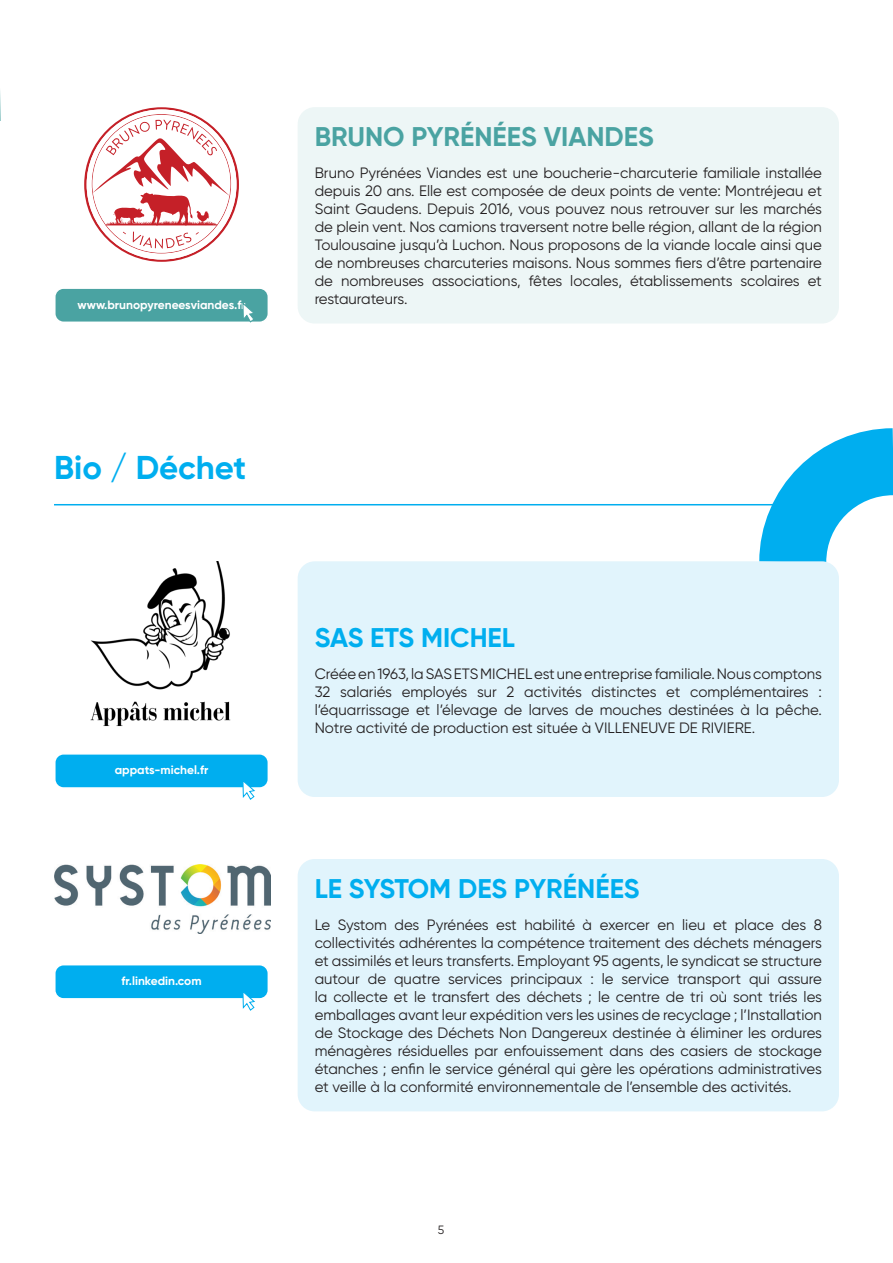
<style>
.page{position:relative;width:893px;height:1263px;background:#fff}
.page>*{position:absolute;margin:0;border:0;box-sizing:border-box;transform-origin:0 0}
.t1{font:700 33px "Gilroy";color:#00aeef}
.t2{font:700 27px "Gilroy";color:#00aeef}
.t3{font:700 27px "Gilroy";color:#4aa3a2}
.t4{font:15px/18px "Gilroy";color:#231f20;text-align:justify}
.t5{font:15px "Gilroy";letter-spacing:-.02em;color:#231f20}
.t6{font:700 12px "Gilroy";color:#fff}
.t7{font:12px "Gilroy";color:#231f20}
</style>
<div class="page">
<hr style="left:54px;top:504px;width:785px;height:1px;background:#00aeef">
<svg style="left:726px;top:428px;width:167px;height:134px"></svg>
<div style="left:298px;top:561px;width:541px;height:236px;background:#e1f4fc;border-radius:17px"></div>
<div style="left:55px;top:754px;width:213px;height:34px;background:#00aeef;border-radius:9px"></div>
<div style="left:54px;top:753px;width:215px;height:36px;border:2px solid #fff;border-radius:9px"></div>
<svg style="left:241px;top:782px;width:15px;height:18px"></svg>
<img style="left:90px;top:561px;width:141px;height:165px">
<div style="left:298px;top:859px;width:541px;height:252px;background:#e1f4fc;border-radius:17px"></div>
<div style="left:55px;top:965px;width:213px;height:34px;background:#00aeef;border-radius:9px"></div>
<div style="left:54px;top:964px;width:215px;height:36px;border:2px solid #fff;border-radius:9px"></div>
<svg style="left:241px;top:993px;width:15px;height:18px"></svg>
<img style="left:54px;top:865px;width:217px;height:68px">
<div style="left:298px;top:107px;width:541px;height:217px;background:#edf6f6;border-radius:17px"></div>
<div style="left:55px;top:288px;width:213px;height:34px;background:#4aa3a2;border-radius:9px"></div>
<div style="left:54px;top:287px;width:215px;height:36px;border:2px solid #fff;border-radius:9px"></div>
<svg style="left:241px;top:305px;width:15px;height:18px"></svg>
<svg style="left:84px;top:107px;width:155px;height:155px"></svg>
<p class="t6" style="left:78px;top:297px;width:170px">www.brunopyreneesviandes.fr</p>
<p class="t1" style="left:54px;top:447px;width:194px">Bio / Déchet</p>
<p class="t6" style="left:115px;top:763px;width:95px">appats-michel.fr</p>
<p class="t6" style="left:122px;top:973px;width:81px">fr.linkedin.com</p>
<p class="t3" style="left:315px;top:119px;width:341px">BRUNO PYRÉNÉES VIANDES</p>
<p class="t4" style="left:315px;top:164px;width:509px">Bruno Pyrénées Viandes est une boucherie-charcuterie familiale installée depuis 20 ans. Elle est composée de deux points de vente: Montréjeau et Saint Gaudens. Depuis 2016, vous pouvez nous retrouver sur les marchés de plein vent. Nos camions traversent notre belle région, allant de la région Toulousaine jusqu’à Luchon. Nous proposons de la viande locale ainsi que de nombreuses charcuteries maisons. Nous sommes fiers d’être partenaire de nombreuses associations, fêtes locales, établissements scolaires et</p>
<p class="t5" style="left:315px;top:290px;width:94px">restaurateurs.</p>
<p class="t2" style="left:315px;top:620px;width:202px">SAS ETS MICHEL</p>
<p class="t4" style="left:315px;top:665px;width:509px">Créée en 1963, la SAS ETS MICHEL est une entreprise familiale. Nous comptons 32 salariés employés sur 2 activités distinctes et complémentaires : l’équarrissage et l’élevage de larves de mouches destinées à la pêche.<br>Notre activité de production est située à VILLENEUVE DE RIVIERE.</p>
<p class="t2" style="left:315px;top:871px;width:327px">LE SYSTOM DES PYRÉNÉES</p>
<p class="t4" style="left:315px;top:916px;width:509px">Le Systom des Pyrénées est habilité à exercer en lieu et place des 8 collectivités adhérentes la compétence traitement des déchets ménagers et assimilés et leurs transferts. Employant 95 agents, le syndicat se structure autour de quatre services principaux : le service transport qui assure la collecte et le transfert des déchets ; le centre de tri où sont triés les emballages avant leur expédition vers les usines de recyclage ; l’Installation de Stockage des Déchets Non Dangereux destinée à éliminer les ordures ménagères résiduelles par enfouissement dans des casiers de stockage étanches ; enfin le service général qui gère les opérations administratives et veille à la conformité environnementale de l’ensemble des activités.</p>
<p class="t7" style="left:438px;top:1222px;width:8px">5</p>
</div>
